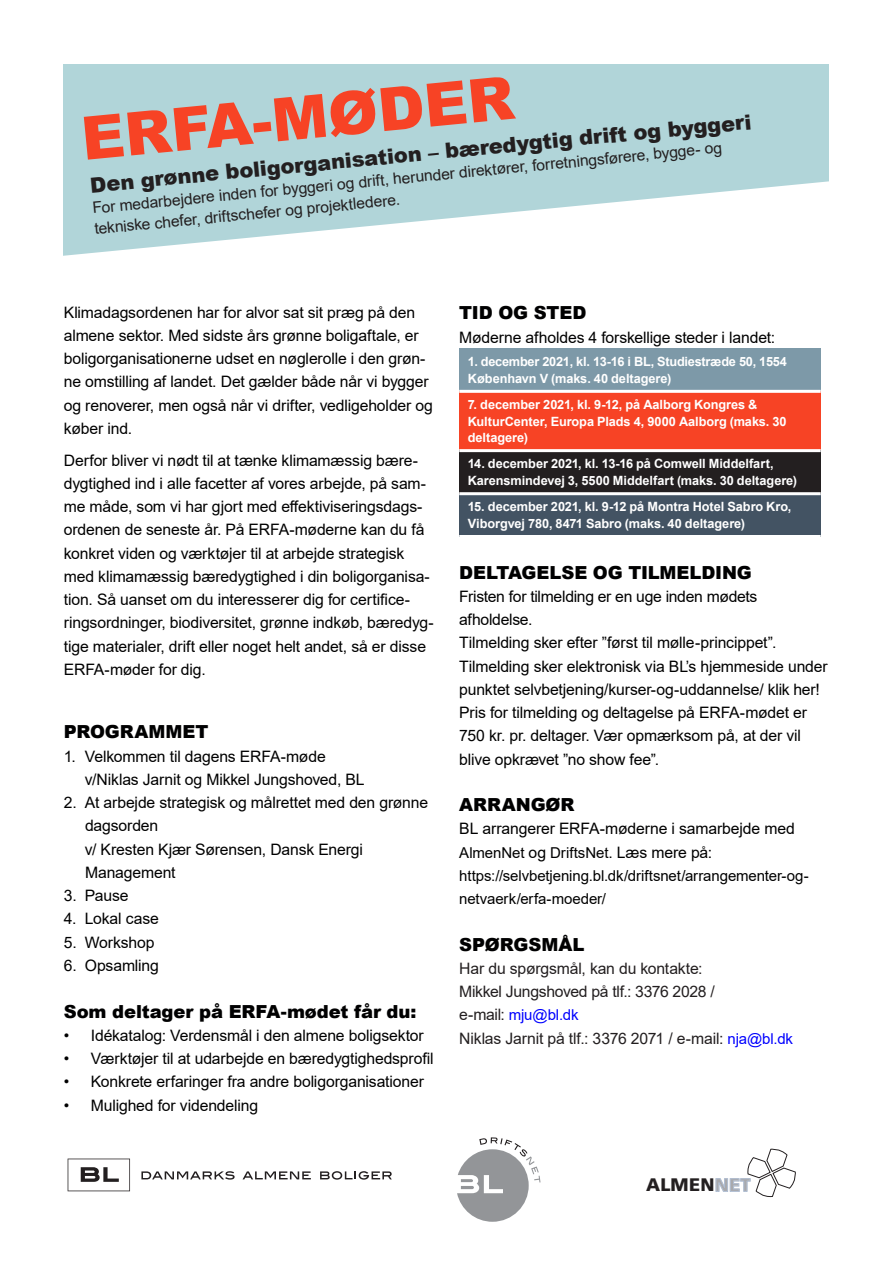
<style>
.page{position:relative;width:893px;height:1263px;background:#fff}
.page>*{position:absolute;margin:0;border:0;box-sizing:border-box;transform-origin:0 0}
.t1{font:900 60px "Arial";color:#f74325}
.t2{font:900 21px "Arial";color:#231f20}
.t3{font:900 18.15px "Frutiger LT";letter-spacing:.01em;color:#231f20}
.t4{font:900 18px "Arial";letter-spacing:-.005em;color:#000001}
.t5{font:15.75px/23.2px "Arial";letter-spacing:-.01em;color:#000001}
.t6{font:15.75px/19.4px "Arial";letter-spacing:-.015em;color:#231f20}
.t7{font:15px/23.2px "Arial";letter-spacing:-.005em;color:#000001}
.t8{font:15px "Arial";letter-spacing:-.01em;color:#00f}
.t9{font:700 12.75px/16.5px "Arial";letter-spacing:-.005em;color:#fff}
.s1{font-size:15.75px}
.s2{font-size:15.75px;color:#231f20}
.s3{font-size:15px;color:#00f}
.s4{color:#a8a9ad}
</style>
<div class="page">
<div style="left:64px;top:64px;width:765px;height:196px;background:#b1d5d9"></div>
<svg style="left:63px;top:178px;width:766px;height:82px;fill:#f7fafb"></svg>
<svg style="left:141px;top:1171px;width:94px;height:8px"></svg>
<svg style="left:243px;top:1171px;width:68px;height:8px"></svg>
<svg style="left:320px;top:1171px;width:72px;height:9px"></svg>
<svg style="left:68px;top:1158px;width:62px;height:33px"></svg>
<svg style="left:716px;top:1148px;width:80px;height:49px"></svg>
<svg style="left:457px;top:1137px;width:83px;height:85px"></svg>
<div style="left:459px;top:348px;width:362px;height:43px;background:#7d99a8"></div>
<div style="left:459px;top:391px;width:362px;height:60px;background:#f74325"></div>
<div style="left:459px;top:451px;width:362px;height:43px;background:#231f20"></div>
<div style="left:459px;top:494px;width:362px;height:42px;background:#435363"></div>
<hr style="left:459px;top:390px;width:362px;height:3px;background:#fff">
<hr style="left:459px;top:449px;width:362px;height:3px;background:#fff">
<hr style="left:459px;top:492px;width:362px;height:3px;background:#fff">
<hr style="left:459px;top:535px;width:362px;height:3px;background:#fff">
<p class="t1" style="left:78px;top:94px;width:436px;rotate:-5deg">ERFA-MØDER</p>
<p class="t2" style="left:89px;top:167px;width:665px;rotate:-5deg">Den grønne boligorganisation – bæredygtig drift og byggeri</p>
<p class="t6" style="left:92px;top:201px;width:634px;rotate:-6deg">For medarbejdere inden for byggeri og drift, herunder direktører, forretningsførere, bygge- og tekniske chefer, driftschefer og projektledere.</p>
<p class="t5" style="left:64px;top:300px;width:371px">Klimadagsordenen har for alvor sat sit præg på den almene sektor. Med sidste års grønne boligaftale, er boligorganisationerne udset en nøglerolle i den grøn&shy;ne omstilling af landet. Det gælder både når vi bygger og renoverer, men også når vi drifter, vedligeholder og køber ind.</p>
<p class="t5" style="left:64px;top:448px;width:371px">Derfor bliver vi nødt til at tænke klimamæssig bære&shy;dygtighed ind i alle facetter af vores arbejde, på sam&shy;me måde, som vi har gjort med effektiviseringsdags&shy;ordenen de seneste år. På ERFA-møderne kan du få konkret viden og værktøjer til at arbejde strategisk med klimamæssig bæredygtighed i din boligorganisa&shy;tion. Så uanset om du interesserer dig for certifice&shy;ringsordninger, biodiversitet, grønne indkøb, bæredyg&shy;tige materialer, drift eller noget helt andet, så er disse ERFA-møder for dig.</p>
<p class="t4" style="left:64px;top:719px;width:146px">PROGRAMMET</p>
<p class="t5" style="left:64px;top:744px;width:263px">1. Velkommen til dagens ERFA-møde</p>
<p class="t5" style="left:85px;top:768px;width:281px">v/Niklas Jarnit og Mikkel Jungshoved, BL</p>
<p class="t5" style="left:85px;top:791px;width:345px;text-indent:-21px">2. At arbejde strategisk og målrettet med den grønne dagsorden</p>
<p class="t5" style="left:85px;top:837px;width:280px">v/ Kresten Kjær Sørensen, Dansk Energi<br>Management</p>
<p class="t5" style="left:64px;top:884px;width:66px">3. Pause</p>
<p class="t5" style="left:64px;top:907px;width:97px">4. Lokal case</p>
<p class="t5" style="left:64px;top:930px;width:92px">5. Workshop</p>
<p class="t5" style="left:64px;top:954px;width:97px">6. Opsamling</p>
<p class="t4" style="left:64px;top:998px;width:354px">Som deltager på ERFA-mødet får du:</p>
<p class="t5" style="left:64px;top:1023px;width:361px">• Idékatalog: Verdensmål i den almene boligsektor</p>
<p class="t5" style="left:64px;top:1047px;width:371px">• Værktøjer til at udarbejde en bæredygtighedsprofil</p>
<p class="t5" style="left:64px;top:1070px;width:362px">• Konkrete erfaringer fra andre boligorganisationer</p>
<p class="t5" style="left:64px;top:1093px;width:196px">• Mulighed for videndeling</p>
<p class="t4" style="left:459px;top:300px;width:129px">TID OG STED</p>
<p class="t5" style="left:459px;top:325px;width:318px">Møderne afholdes 4 forskellige steder i landet:</p>
<p class="t9" style="left:468px;top:354px;width:321px">1. december 2021, kl. 13-16 i BL, Studiestræde 50, 1554<br>København V (maks. 40 deltagere)</p>
<p class="t9" style="left:468px;top:396px;width:320px">7. december 2021, kl. 9-12, på Aalborg Kongres &amp;<br>KulturCenter, Europa Plads 4, 9000 Aalborg (maks. 30 deltagere)</p>
<p class="t9" style="left:468px;top:456px;width:331px">14. december 2021, kl. 13-16 på Comwell Middelfart,<br>Karensmindevej 3, 5500 Middelfart (maks. 30 deltagere)</p>
<p class="t9" style="left:468px;top:499px;width:325px">15. december 2021, kl. 9-12 på Montra Hotel Sabro Kro,<br>Viborgvej 780, 8471 Sabro (maks. 40 deltagere)</p>
<p class="t4" style="left:459px;top:559px;width:294px">DELTAGELSE OG TILMELDING</p>
<p class="t5" style="left:459px;top:584px;width:300px">Fristen for tilmelding er en uge inden mødets afholdelse.</p>
<p class="t5" style="left:459px;top:631px;width:319px">Tilmelding sker efter ”først til mølle-princippet”.</p>
<p class="t5" style="left:459px;top:654px;width:370px">Tilmelding sker elektronisk via BL’s hjemmeside under punktet selvbetjening/kurser-og-uddannelse/ klik her!</p>
<p class="t5" style="left:459px;top:701px;width:349px">Pris for tilmelding og deltagelse på ERFA-mødet er<br>750 kr. pr. deltager. Vær opmærksom på, at der vil blive opkrævet ”no show fee”.</p>
<p class="t4" style="left:459px;top:791px;width:117px">ARRANGØR</p>
<p class="t5" style="left:459px;top:817px;width:337px">BL arrangerer ERFA-møderne i samarbejde med</p>
<p class="t7" style="left:459px;top:840px;width:351px">AlmenNet <span class="s1">og</span> DriftsNet<span class="s1">. Læs mere på: </span>https://selvbetjening.bl.dk/driftsnet/arrangementer-og&shy;netvaerk/erfa-moeder/</p>
<p class="t4" style="left:459px;top:931px;width:127px">SPØRGSMÅL</p>
<p class="t6" style="left:459px;top:958px;width:245px">Har du spørgsmål, kan du kontakte:</p>
<p class="t6" style="left:459px;top:982px;width:257px">Mikkel Jungshoved på tlf.: 3376 2028 /</p>
<p class="t8" style="left:459px;top:1005px;width:121px"><span class="s2">e-mail:</span> mju@bl.dk</p>
<p class="t6" style="left:459px;top:1028px;width:335px">Niklas Jarnit på tlf.: 3376 2071 / e-mail: <span class="s3">nja@bl.dk</span></p>
<p class="t3" style="left:646px;top:1174px;width:106px">ALMEN<span class="s4">NET</span></p>
</div>
